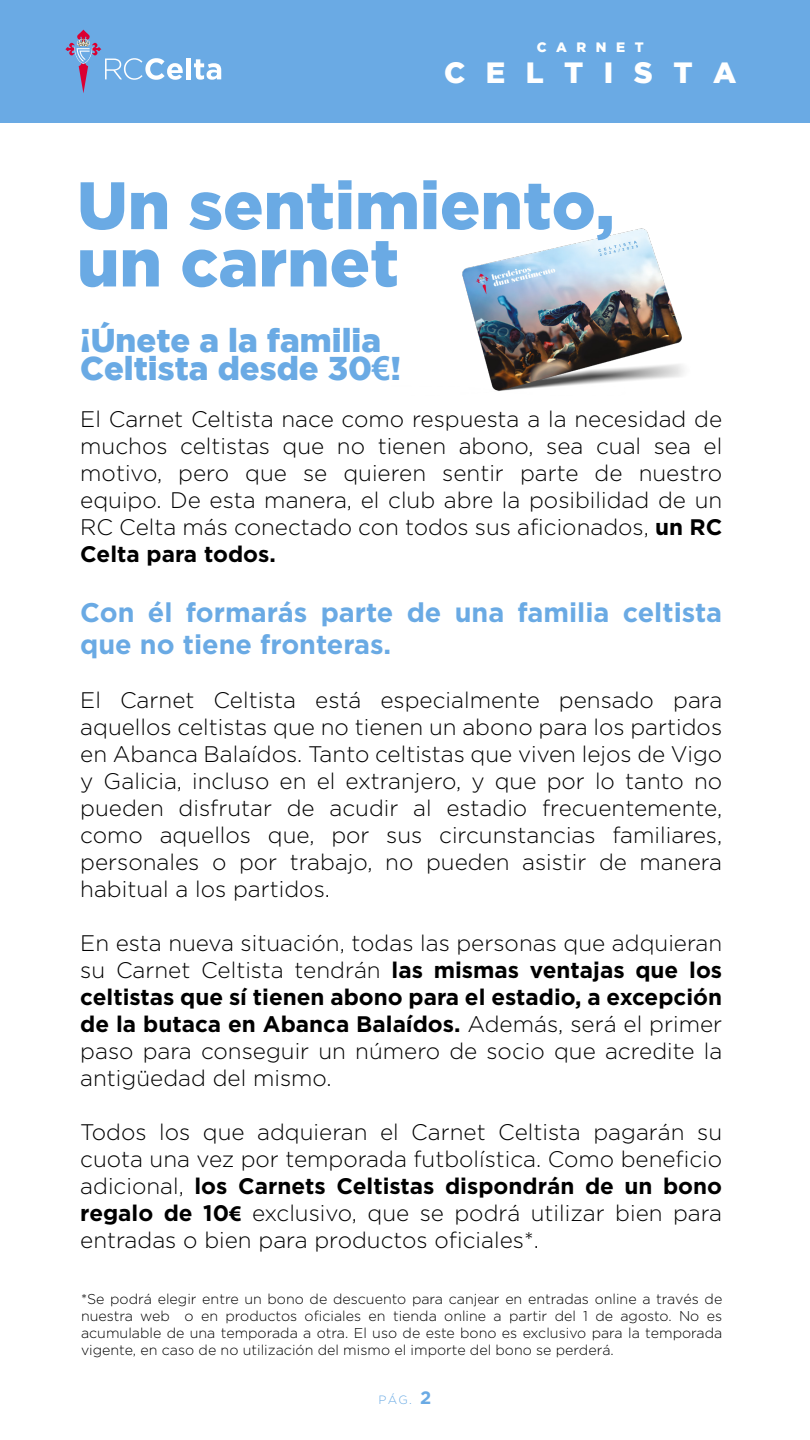
<style>
.page{position:relative;width:810px;height:1440px;background:#fff}
.page>*{position:absolute;margin:0;border:0;box-sizing:border-box;transform-origin:0 0}
.t1{font:900 66.9px/57.4px "Gotham";color:#6aaae4}
.t2{font:900 32.85px/28.2px "Gotham";color:#6aaae4}
.t3{font:900 29.25px "Gotham";letter-spacing:.7em;color:#fff}
.t4{font:700 27px/32.4px "Gotham";color:#6aaae4}
.t5{font:300 22.5px/27px "Gotham";color:#000;text-align:justify}
.t6{font:300 14.25px/17.1px "Gotham";color:#000;text-align:justify}
.t7{font:900 13.58px "Gotham";letter-spacing:.7em;color:#fff}
.t8{font:300 12px "Gotham";color:#6aaae4}
.s1{font-family:"Arial";font-weight:700}
.s2{font-weight:700}
.s3{font-family:"Myriad Pro";font-weight:700}
.s4{font-weight:700;font-size:17.92px}
</style>
<div class="page">
<div style="left:0;top:0;width:810px;height:122px;background:#6aaae4"></div>
<div style="left:186px;top:58px;width:5px;height:21px;background:#fff"></div>
<svg style="left:194px;top:59px;width:27px;height:21px"></svg>
<svg style="left:65px;top:30px;width:118px;height:63px"></svg>
<img style="left:462px;top:228px;width:222px;height:163px">
<p class="t7" style="left:537px;top:39px;width:108px">CARNET</p>
<h3 class="t3" style="left:444px;top:55px;width:294px">CELTISTA</h3>
<h1 class="t1" style="left:77px;top:175px;width:539px">Un sentimiento, un carnet</h1>
<h2 class="t2" style="left:80px;top:326px;width:323px">¡Únete a la familia<br>Celtista desde 30<span class="s1">€</span>!</h2>
<p class="t5" style="left:80px;top:405px;width:644px">El Carnet Celtista nace como respuesta a la necesidad de muchos celtistas que no tienen abono, sea cual sea el motivo, pero que se quieren sentir parte de nuestro equipo. De esta manera, el club abre la posibilidad de un RC Celta más conectado con todos sus aficionados, <span class="s2">un RC Celta para todos.</span></p>
<p class="t4" style="left:80px;top:595px;width:644px">Con él formarás parte de una familia celtista que no tiene fronteras.</p>
<p class="t5" style="left:80px;top:686px;width:644px">El Carnet Celtista está especialmente pensado para aquellos celtistas que no tienen un abono para los partidos en Abanca Balaídos. Tanto celtistas que viven lejos de Vigo y Galicia, incluso en el extranjero, y que por lo tanto no pueden disfrutar de acudir al estadio frecuentemente, como aquellos que, por sus circunstancias familiares, personales o por trabajo, no pueden asistir de manera habitual a los partidos.</p>
<p class="t5" style="left:80px;top:929px;width:644px">En esta nueva situación, todas las personas que adquieran su Carnet Celtista tendrán <span class="s2">las mismas ventajas que los celtistas que sí tienen abono para el estadio, a excepción de la butaca en Abanca Balaídos.</span> Además, será el primer paso para conseguir un número de socio que acredite la antigüedad del mismo.</p>
<p class="t5" style="left:80px;top:1118px;width:643px">Todos los que adquieran el Carnet Celtista pagarán su cuota una vez por temporada futbolística. Como beneficio adicional, <span class="s2">los Carnets Celtistas dispondrán de un bono regalo de 10</span><span class="s3">€</span> exclusivo, que se podrá utilizar bien para entradas o bien para productos oficiales*.</p>
<p class="t6" style="left:81px;top:1290px;width:643px">*Se podrá elegir entre un bono de descuento para canjear en entradas online a través de nuestra web o en productos oficiales en tienda online a partir del 1 de agosto. No es acumulable de una temporada a otra. El uso de este bono es exclusivo para la temporada vigente, en caso de no utilización del mismo el importe del bono se perderá.</p>
<p class="t8" style="left:379px;top:1393px;width:54px">PÁG. <span class="s4">2</span></p>
</div>
